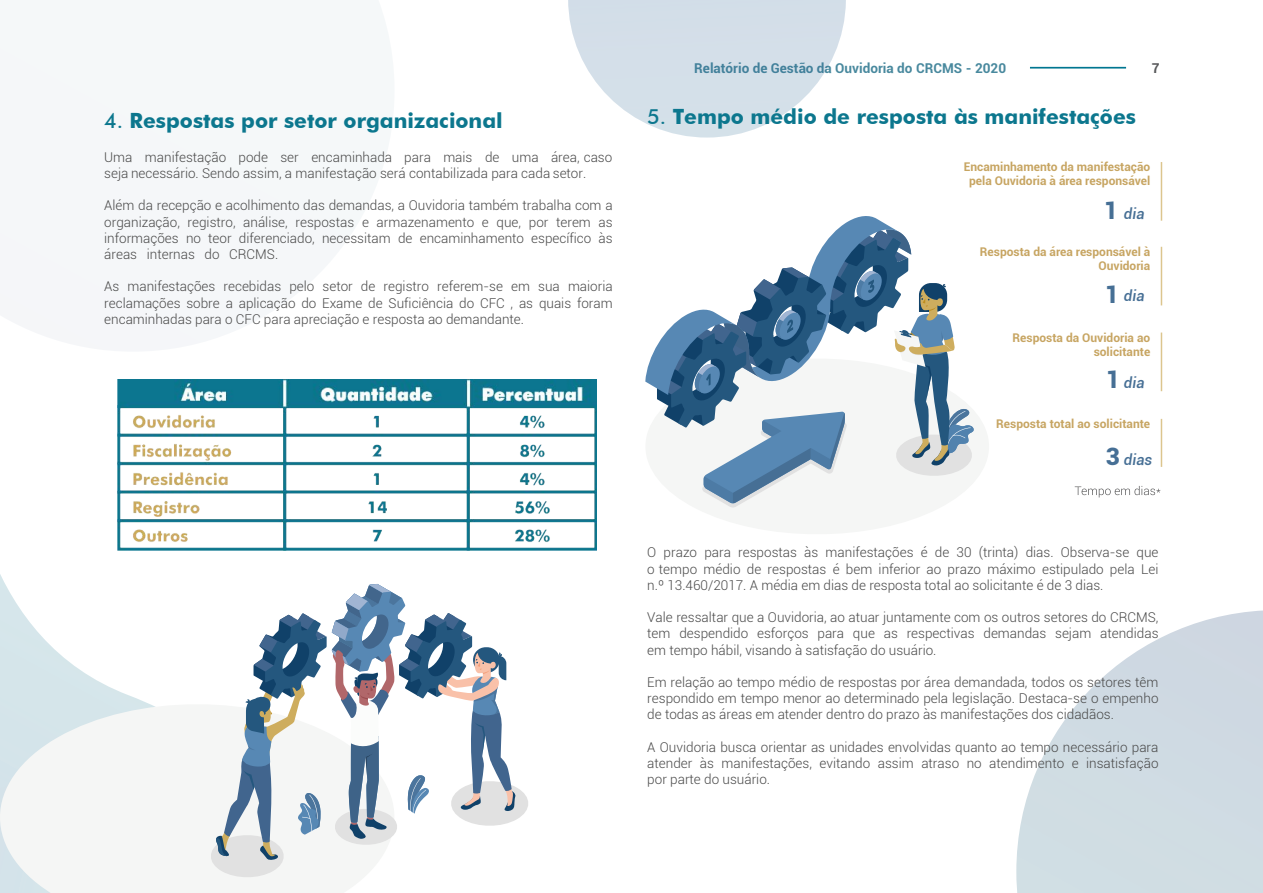
<style>
.page{position:relative;width:1263px;height:893px;background:#fff}
.page>*{position:absolute;margin:0;border:0;box-sizing:border-box;transform-origin:0 0}
.t1{font:900 24px "Roboto";color:#466f95}
.t2{font:700 21px "Futura Md BT";color:#0c778e}
.t3{font:italic 500 15px "Roboto";color:#466f95}
.t4{font:300 13.5px/16.2px "Roboto";color:#484848;text-align:justify}
.t5{font:13.5px "Roboto Bold 2";color:#49899e}
.t6{font:13.5px "Roboto Bold 2";color:#57585a}
.MIOLO_tabela{font:700 12px/14.4px "Roboto";color:#c7a562;text-align:right}
.s1{font-family:"Futura BT";font-weight:500}
.s2{font-family:"Roboto";font-weight:700}
</style>
<div class="page">
<hr style="left:1030px;top:67px;width:96px;height:2px;background:#007691">
<svg style="left:0;top:404px;width:314px;height:289px"></svg>
<svg style="left:568px;top:0;width:278px;height:138px"></svg>
<svg style="left:1016px;top:610px;width:247px;height:283px"></svg>
<svg style="left:0;top:693px;width:155px;height:200px;fill:#f5f6f5"></svg>
<svg style="left:207px;top:584px;width:321px;height:294px"></svg>
<svg style="left:645px;top:216px;width:329px;height:291px"></svg>
<hr style="left:1161px;top:419px;width:1px;height:48px;background:#cead5e">
<hr style="left:1161px;top:333px;width:1px;height:58px;background:#cead5e">
<hr style="left:1161px;top:247px;width:1px;height:58px;background:#cead5e">
<hr style="left:1161px;top:162px;width:1px;height:59px;background:#cead5e">
<svg style="left:1075px;top:486px;width:85px;height:11px"></svg>
<img style="left:118px;top:380px;width:479px;height:170px">
<h2 class="t2" style="left:104px;top:108px;width:400px"><span class="s1">4.</span> Respostas por setor organizacional</h2>
<p class="t4" style="left:104px;top:148px;width:510px">Uma manifestação pode ser encaminhada para mais de uma área, caso seja necessário. Sendo assim, a manifestação será contabilizada para cada setor.</p>
<p class="t4" style="left:104px;top:197px;width:510px">Além da recepção e acolhimento das demandas, a Ouvidoria também trabalha com a organização, registro, análise, respostas e armazenamento e que, por terem as informações no teor diferenciado, necessitam de encaminhamento específico às áreas internas do CRCMS.</p>
<p class="t4" style="left:104px;top:278px;width:510px">As manifestações recebidas pelo setor de registro referem-se em sua maioria reclamações sobre a aplicação do Exame de Suficiência do CFC , as quais foram encaminhadas para o CFC para apreciação e resposta ao demandante.</p>
<p class="t5" style="left:694px;top:59px;width:313px">Relatório de Gestão da Ouvidoria do CRCMS - <span class="s2">2020</span></p>
<p class="t6" style="left:1152px;top:58px;width:9px">7</p>
<h2 class="t2" style="left:647px;top:104px;width:490px"><span class="s1">5.</span> Tempo médio de resposta às manifestações</h2>
<p class="MIOLO_tabela" style="left:964px;top:159px;width:188px;text-align:center">Encaminhamento da manifestação pela Ouvidoria à área responsável</p>
<h1 class="t1" style="left:1104px;top:193px;width:15px">1</h1>
<p class="t3" style="left:1124px;top:203px;width:22px">dia</p>
<p class="MIOLO_tabela" style="left:980px;top:244px;width:172px">Resposta da área responsável à<br>Ouvidoria</p>
<h1 class="t1" style="left:1105px;top:277px;width:15px">1</h1>
<p class="t3" style="left:1124px;top:285px;width:22px">dia</p>
<p class="MIOLO_tabela" style="left:1013px;top:330px;width:139px">Resposta da Ouvidoria ao solicitante</p>
<h1 class="t1" style="left:1106px;top:363px;width:15px">1</h1>
<p class="t3" style="left:1124px;top:372px;width:22px">dia</p>
<p class="MIOLO_tabela" style="left:996px;top:416px;width:156px">Resposta total ao solicitante</p>
<h1 class="t1" style="left:1106px;top:439px;width:15px">3</h1>
<p class="t3" style="left:1124px;top:449px;width:30px">dias</p>
<p class="t4" style="left:647px;top:544px;width:513px">O prazo para respostas às manifestações é de 30 (trinta) dias. Observa-se que o tempo médio de respostas é bem inferior ao prazo máximo estipulado pela Lei n.º 13.460/2017. A média em dias de resposta total ao solicitante é de 3 dias.</p>
<p class="t4" style="left:647px;top:609px;width:513px">Vale ressaltar que a Ouvidoria, ao atuar juntamente com os outros setores do CRCMS, tem despendido esforços para que as respectivas demandas sejam atendidas em tempo hábil, visando à satisfação do usuário.</p>
<p class="t4" style="left:647px;top:674px;width:513px">Em relação ao tempo médio de respostas por área demandada, todos os setores têm respondido em tempo menor ao determinado pela legislação. Destaca-se o empenho de todas as áreas em atender dentro do prazo às manifestações dos cidadãos.</p>
<p class="t4" style="left:647px;top:738px;width:513px">A Ouvidoria busca orientar as unidades envolvidas quanto ao tempo necessário para atender às manifestações, evitando assim atraso no atendimento e insatisfação por parte do usuário.</p>
</div>
